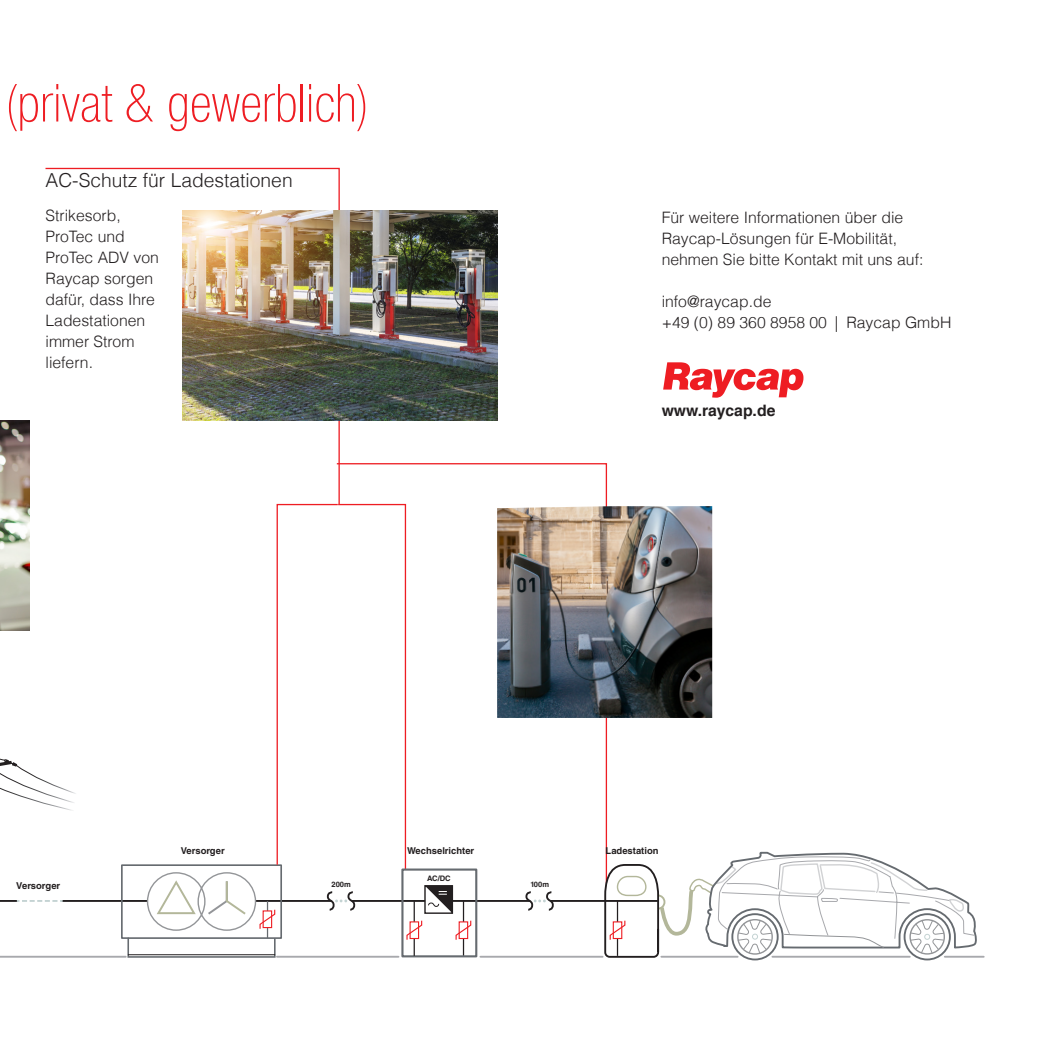
<style>
.page{position:relative;width:1042px;height:1042px;background:#fff}
.page>*{position:absolute;margin:0;border:0;box-sizing:border-box;transform-origin:0 0}
.t1{font:100 condensed 52.5px "Helvetica Neue LT Std";letter-spacing:.01em;color:#ee1d23}
.t2{font:300 19.25px "Helvetica LT Com";color:#231f20}
.Default{font:300 15.75px/21px "Helvetica LT Com";color:#231f20}
.Default-2{font:700 15.75px "Helvetica LT Com";color:#231f20}
.t3{font:700 9.45px "Helvetica LT Com";color:#231f20}
.t4{font:700 7.52px "Helvetica LT Com";color:#231f20}
</style>
<div class="page">
<svg style="left:340px;top:463px;width:268px;height:421px"></svg>
<svg style="left:45px;top:167px;width:295px;height:336px"></svg>
<hr style="left:463px;top:901px;width:1px;height:55px;background:#231f20">
<hr style="left:62px;top:900px;width:85px;height:2px;background:#231f20">
<svg style="left:0;top:900px;width:63px;height:2px"></svg>
<hr style="left:453px;top:900px;width:77px;height:2px;background:#231f20">
<hr style="left:551px;top:900px;width:106px;height:2px;background:#231f20">
<div style="left:127px;top:937px;width:149px;height:20px;border:2px solid #666b70"></div>
<div style="left:121px;top:864px;width:161px;height:75px;border:2px solid #666b70"></div>
<hr style="left:128px;top:954px;width:147px;height:1px;background:#231f20">
<hr style="left:0;top:956px;width:126px;height:1px;background:#a8a9ad">
<hr style="left:277px;top:956px;width:121px;height:1px;background:#a8a9ad">
<hr style="left:480px;top:956px;width:122px;height:1px;background:#a8a9ad">
<hr style="left:945px;top:956px;width:39px;height:1px;background:#a8a9ad">
<div style="left:401px;top:868px;width:76px;height:89px;border:2px solid #666b70"></div>
<svg style="left:524px;top:891px;width:31px;height:20px"></svg>
<hr style="left:414px;top:901px;width:1px;height:55px;background:#231f20">
<svg style="left:0;top:758px;width:76px;height:53px"></svg>
<svg style="left:603px;top:840px;width:375px;height:121px"></svg>
<img style="left:182px;top:210px;width:315px;height:210px">
<svg style="left:146px;top:503px;width:326px;height:438px"></svg>
<img style="left:497px;top:506px;width:215px;height:212px">
<img style="left:0;top:420px;width:30px;height:210px">
<svg style="left:663px;top:362px;width:140px;height:36px"></svg>
<h1 class="t1" style="left:5px;top:74px;width:365px">(privat &amp; gewerblich)</h1>
<p class="t2" style="left:46px;top:168px;width:249px">AC-Schutz für Ladestationen</p>
<p class="Default" style="left:46px;top:205px;width:115px">Strikesorb,<br>ProTec und<br>ProTec ADV von<br>Raycap sorgen dafür, dass Ihre<br>Ladestationen immer Strom liefern.</p>
<p class="Default" style="left:662px;top:207px;width:263px">Für weitere Informationen über die<br>Raycap-Lösungen für E-Mobilität, nehmen Sie bitte Kontakt mit uns auf:</p>
<p class="Default" style="left:662px;top:291px;width:111px">info@raycap.de</p>
<p class="Default" style="left:662px;top:312px;width:291px">+49 (0) 89 360 8958 00 | Raycap GmbH</p>
<p class="Default-2" style="left:662px;top:400px;width:115px">www.raycap.de</p>
<p class="t3" style="left:16px;top:880px;width:45px">Versorger</p>
<p class="t3" style="left:181px;top:845px;width:45px">Versorger</p>
<p class="t4" style="left:331px;top:879px;width:21px">200m</p>
<p class="t3" style="left:407px;top:845px;width:69px">Wechselrichter</p>
<p class="t4" style="left:427px;top:874px;width:25px">AC/DC</p>
<p class="t4" style="left:530px;top:879px;width:20px">100m</p>
<p class="t3" style="left:605px;top:845px;width:54px">Ladestation</p>
</div>
